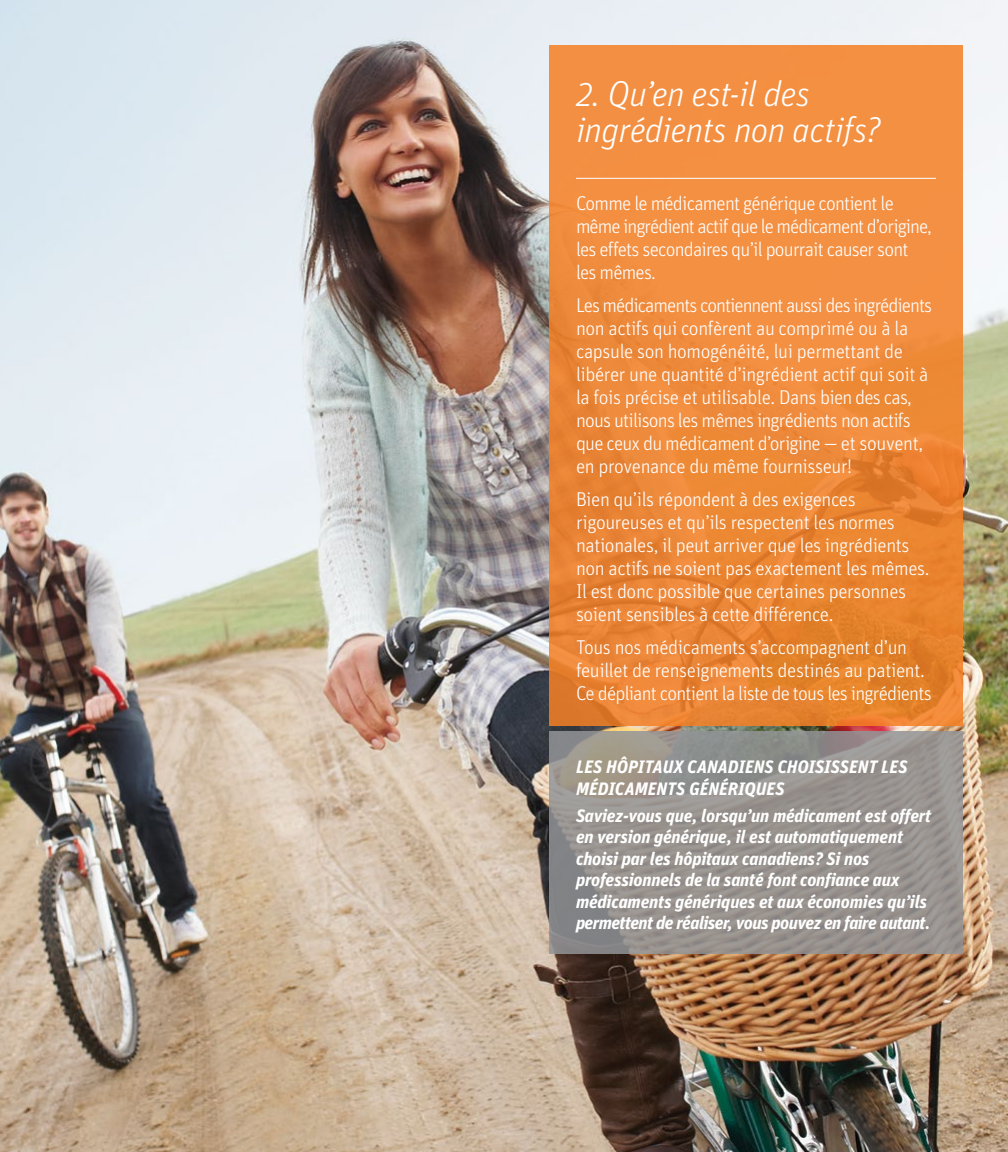
<style>
.page{position:relative;width:1008px;height:1152px;background:#fff}
.page>*{position:absolute;margin:0;border:0;box-sizing:border-box;transform-origin:0 0}
.Head{font:italic 300 36px/36px "Unit OT";letter-spacing:-.01em;color:#fff}
.Body_no_indent{font:300 20px/23px "Unit OT";letter-spacing:-.02em;color:#fff}
.Body_no_indent-2{font:300 20px/23px "Unit OT";letter-spacing:-.04em;color:#fff}
.Body_bold{font:italic 700 18px/21.6px "Unit OT";letter-spacing:-.01em;color:#fff}
</style>
<div class="page">
<img style="left:0;top:0;width:1008px;height:1152px">
<svg style="left:549px;top:45px;width:414px;height:681px;background:#ee893a"></svg>
<hr style="left:576px;top:178px;width:360px;height:1px;background:#fff">
<svg style="left:549px;top:732px;width:414px;height:222px;background:#95918d"></svg>
<p class="Head" style="left:576px;top:76px;width:306px">2. Qu’en est-il des ingrédients non actifs?</p>
<p class="Body_no_indent-2" style="left:576px;top:192px;width:358px">Comme le médicament générique contient le même ingrédient actif que le médicament d’origine, les effets secondaires qu’il pourrait causer sont les mêmes.</p>
<p class="Body_no_indent" style="left:576px;top:294px;width:358px">Les médicaments contiennent aussi des ingrédients non actifs qui confèrent au comprimé ou à la capsule son homogénéité, lui permettant de libérer une quantité d’ingrédient actif qui soit à la fois précise et utilisable. Dans bien des cas, nous utilisons les mêmes ingrédients non actifs que ceux du médicament d’origine — et souvent, en provenance du même fournisseur!</p>
<p class="Body_no_indent" style="left:576px;top:488px;width:355px">Bien qu’ils répondent à des exigences rigoureuses et qu’ils respectent les normes nationales, il peut arriver que les ingrédients non actifs ne soient pas exactement les mêmes.<br>Il est donc possible que certaines personnes soient sensibles à cette différence.</p>
<p class="Body_no_indent" style="left:576px;top:636px;width:357px">Tous nos médicaments s’accompagnent d’un feuillet de renseignements destinés au patient.<br>Ce dépliant contient la liste de tous les ingrédients</p>
<p class="Body_bold" style="left:576px;top:756px;width:333px">LES HÔPITAUX CANADIENS CHOISISSENT LES<br>MÉDICAMENTS GÉNÉRIQUES</p>
<p class="Body_bold" style="left:576px;top:805px;width:357px">Saviez-vous que, lorsqu’un médicament est offert en version générique, il est automatiquement choisi par les hôpitaux canadiens? Si nos professionnels de la santé font confiance aux médicaments génériques et aux économies qu’ils permettent de réaliser, vous pouvez en faire autant.</p>
</div>
